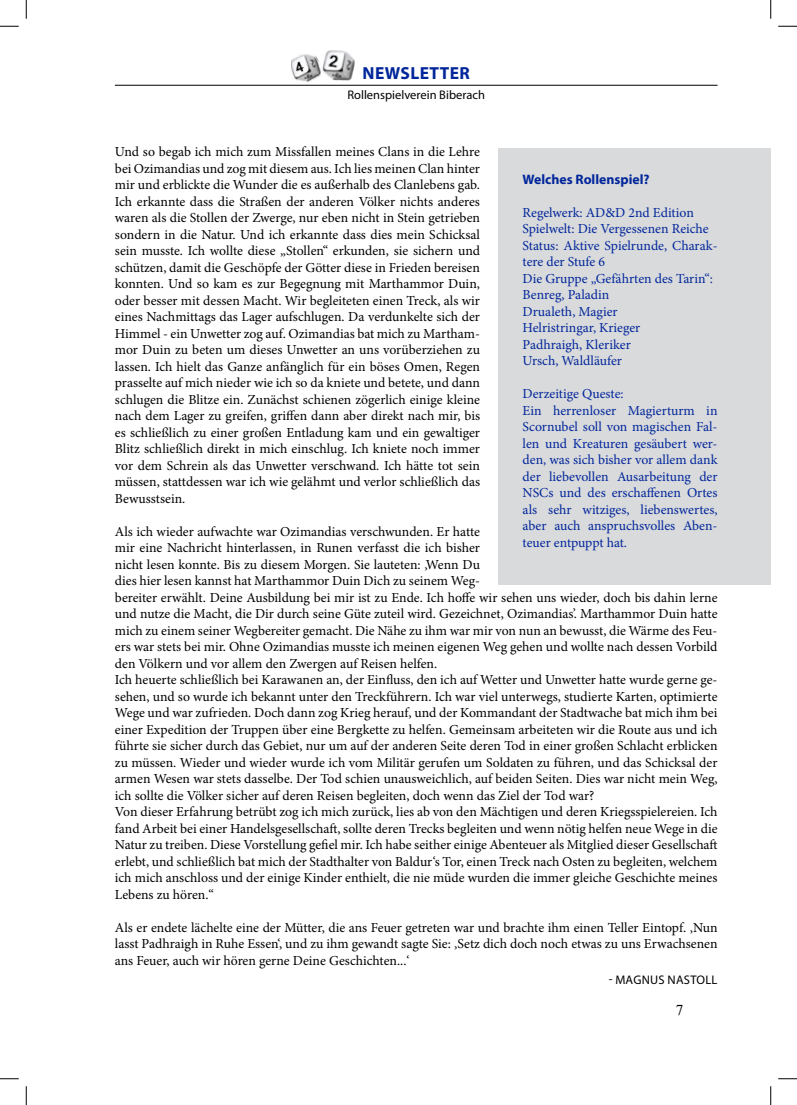
<style>
.page{position:relative;width:797px;height:1105px;background:#fff}
.page>*{position:absolute;margin:0;border:0;box-sizing:border-box;transform-origin:0 0}
.t1{font:700 17.5px "Myriad Pro";letter-spacing:.02em;color:#01269b}
.t2{font:15px "Times New Roman";color:#000}
.t3{font:13.75px/16.5px "Minion Pro";color:#000;text-align:justify}
.t4{font:13.75px/16.5px "Minion Pro";color:#01269b}
.t5{font:700 13.75px "Myriad Pro";color:#01269b}
.t6{font:12.5px "Myriad Pro";color:#000}
.t7{font:12.5px "Myriad Pro";letter-spacing:.02em;color:#000}
</style>
<div class="page">
<hr style="left:115px;top:85px;width:602px;height:1px;background:#000">
<img style="left:323px;top:50px;width:32px;height:30px">
<img style="left:291px;top:54px;width:30px;height:28px">
<div style="left:498px;top:148px;width:272px;height:437px;background:#d9dadb"></div>
<svg style="left:0;top:25px;width:19px;height:2px"></svg>
<svg style="left:778px;top:25px;width:19px;height:2px"></svg>
<svg style="left:0;top:1078px;width:19px;height:1px"></svg>
<svg style="left:778px;top:1078px;width:19px;height:1px"></svg>
<svg style="left:25px;top:0;width:2px;height:19px"></svg>
<svg style="left:25px;top:1086px;width:2px;height:19px"></svg>
<svg style="left:770px;top:0;width:1px;height:19px"></svg>
<svg style="left:770px;top:1086px;width:1px;height:19px"></svg>
<p class="t1" style="left:362px;top:62px;width:109px">Newsletter</p>
<p class="t6" style="left:347px;top:87px;width:139px">Rollenspielverein Biberach</p>
<p class="t3" style="left:115px;top:144px;width:367px">Und so begab ich mich zum Missfallen meines Clans in die Lehre bei Ozimandias und zog mit diesem aus. Ich lies meinen Clan hinter mir und erblickte die Wunder die es außerhalb des Clanlebens gab.<br>Ich erkannte dass die Straßen der anderen Völker nichts anderes waren als die Stollen der Zwerge, nur eben nicht in Stein getrieben sondern in die Natur. Und ich erkannte dass dies mein Schicksal sein musste. Ich wollte diese „Stollen“ erkunden, sie sichern und schützen, damit die Geschöpfe der Götter diese in Frieden bereisen konnten. Und so kam es zur Begegnung mit Marthammor Duin, oder besser mit dessen Macht. Wir begleiteten einen Treck, als wir eines Nachmittags das Lager aufschlugen. Da verdunkelte sich der Himmel - ein Unwetter zog auf. Ozimandias bat mich zu Martham&shy;mor Duin zu beten um dieses Unwetter an uns vorüberziehen zu lassen. Ich hielt das Ganze anfänglich für ein böses Omen, Regen prasselte auf mich nieder wie ich so da kniete und betete, und dann schlugen die Blitze ein. Zunächst schienen zögerlich einige kleine nach dem Lager zu greifen, griffen dann aber direkt nach mir, bis es schließlich zu einer großen Entladung kam und ein gewaltiger Blitz schließlich direkt in mich einschlug. Ich kniete noch immer vor dem Schrein als das Unwetter verschwand. Ich hätte tot sein müssen, stattdessen war ich wie gelähmt und verlor schließlich das Bewusstsein.</p>
<p class="t3" style="left:115px;top:523px;width:604px;text-align:left">Als ich wieder aufwachte war Ozimandias verschwunden. Er hatte<br>mir eine Nachricht hinterlassen, in Runen verfasst die ich bisher<br>nicht lesen konnte. Bis zu diesem Morgen. Sie lauteten: ‚Wenn Du<br>dies hier lesen kannst hat Marthammor Duin Dich zu seinem Weg-<br>bereiter erwählt. Deine Ausbildung bei mir ist zu Ende. Ich hoffe wir sehen uns wieder, doch bis dahin lerne und nutze die Macht, die Dir durch seine Güte zuteil wird. Gezeichnet, Ozimandias’. Marthammor Duin hatte mich zu einem seiner Wegbereiter gemacht. Die Nähe zu ihm war mir von nun an bewusst, die Wärme des Feu&shy;ers war stets bei mir. Ohne Ozimandias musste ich meinen eigenen Weg gehen und wollte nach dessen Vorbild den Völkern und vor allem den Zwergen auf Reisen helfen.<br>Ich heuerte schließlich bei Karawanen an, der Einfluss, den ich auf Wetter und Unwetter hatte wurde gerne ge&shy;sehen, und so wurde ich bekannt unter den Treckführern. Ich war viel unterwegs, studierte Karten, optimierte Wege und war zufrieden. Doch dann zog Krieg herauf, und der Kommandant der Stadtwache bat mich ihm bei einer Expedition der Truppen über eine Bergkette zu helfen. Gemeinsam arbeiteten wir die Route aus und ich führte sie sicher durch das Gebiet, nur um auf der anderen Seite deren Tod in einer großen Schlacht erblicken zu müssen. Wieder und wieder wurde ich vom Militär gerufen um Soldaten zu führen, und das Schicksal der armen Wesen war stets dasselbe. Der Tod schien unausweichlich, auf beiden Seiten. Dies war nicht mein Weg, ich sollte die Völker sicher auf deren Reisen begleiten, doch wenn das Ziel der Tod war?<br>Von dieser Erfahrung betrübt zog ich mich zurück, lies ab von den Mächtigen und deren Kriegsspielereien. Ich fand Arbeit bei einer Handelsgesellschaft, sollte deren Trecks begleiten und wenn nötig helfen neue Wege in die Natur zu treiben. Diese Vorstellung gefiel mir. Ich habe seither einige Abenteuer als Mitglied dieser Gesellschaft erlebt, und schließlich bat mich der Stadthalter von Baldur‘s Tor, einen Treck nach Osten zu begleiten, welchem ich mich anschloss und der einige Kinder enthielt, die nie müde wurden die immer gleiche Geschichte meines Lebens zu hören.“</p>
<p class="t3" style="left:115px;top:919px;width:604px">Als er endete lächelte eine der Mütter, die ans Feuer getreten war und brachte ihm einen Teller Eintopf. ‚Nun lasst Padhraigh in Ruhe Essen‘, und zu ihm gewandt sagte Sie: ‚Setz dich doch noch etwas zu uns Erwachsenen ans Feuer, auch wir hören gerne Deine Geschichten...‘</p>
<p class="t7" style="left:608px;top:972px;width:110px">- Magnus Nastoll</p>
<p class="t5" style="left:522px;top:170px;width:129px">Welches Rollenspiel?</p>
<p class="t4" style="left:522px;top:204px;width:196px">Regelwerk: AD&amp;D 2nd Edition<br>Spielwelt: Die Vergessenen Reiche<br>Status: Aktive Spielrunde, Charak&shy;tere der Stufe 6<br>Die Gruppe „Gefährten des Tarin“:<br>Benreg, Paladin<br>Drualeth, Magier<br>Helristringar, Krieger<br>Padhraigh, Kleriker<br>Ursch, Waldläufer</p>
<p class="t4" style="left:522px;top:386px;width:196px">Derzeitige Queste:<br>Ein herrenloser Magierturm in<br>Scornubel soll von magischen Fal&shy;len und Kreaturen gesäubert wer&shy;den, was sich bisher vor allem dank der liebevollen Ausarbeitung der<br>NSCs und des erschaffenen Ortes als sehr witziges, liebenswertes, aber auch anspruchsvolles Aben&shy;teuer entpuppt hat.</p>
<p class="t2" style="left:676px;top:999px;width:9px">7</p>
</div>
